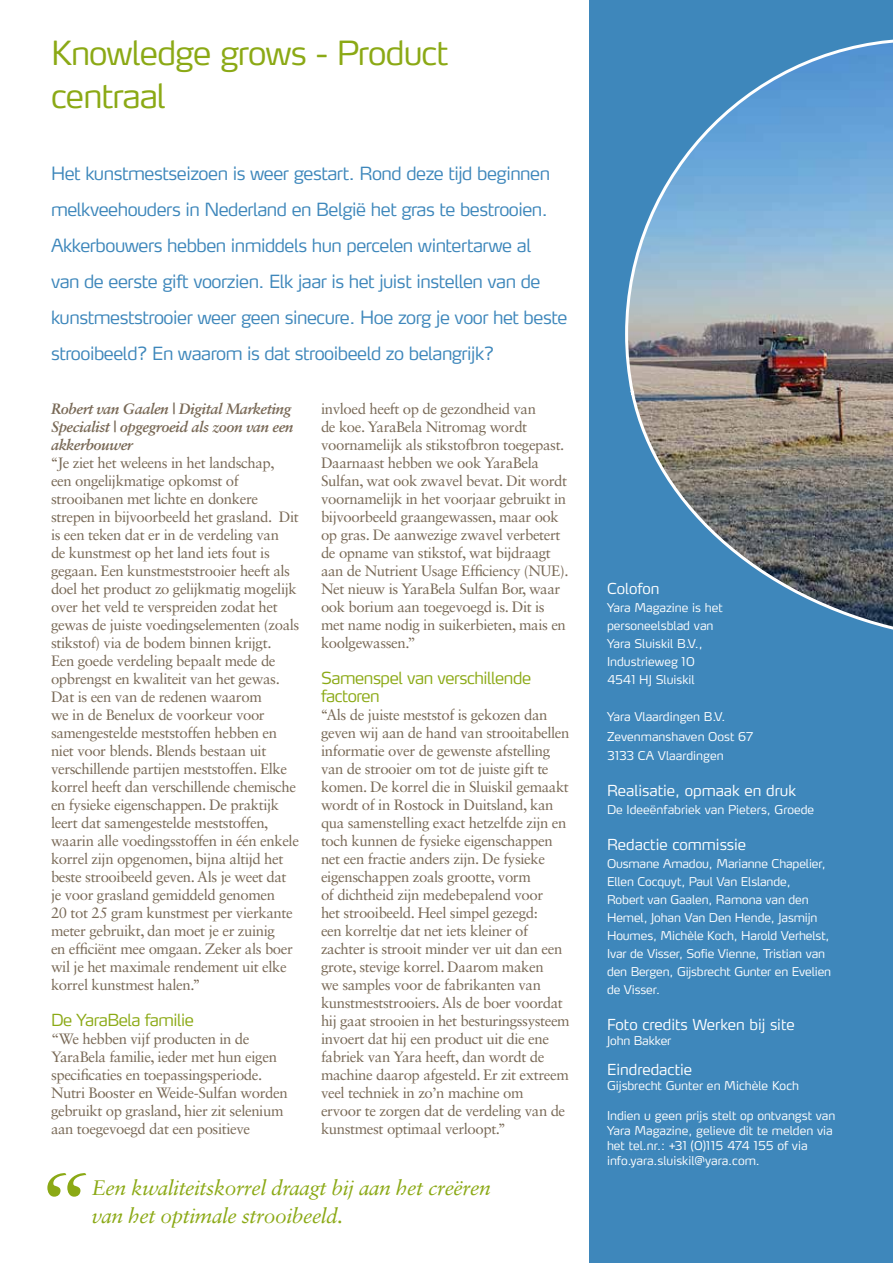
<style>
.page{position:relative;width:893px;height:1263px;background:#fff}
.page>*{position:absolute;margin:0;border:0;box-sizing:border-box;transform-origin:0 0}
.t1{font:italic 101.25px "Sabon LT Std";color:#8ba915}
.t2{font:300 33px/43.2px "Max LF";letter-spacing:-.025em;color:#8ba915}
.t3{font:italic 21px "Sabon LT Std";letter-spacing:-.02em;color:#8ba915}
.t4{font:300 18px/36px "Max LF";letter-spacing:-.025em;color:#3e87bb}
.t5{font:300 16.5px/18px "Max LF";letter-spacing:-.025em;color:#8ba915}
.t6{font:15px/18px "Sabon LT Std";letter-spacing:-.025em;color:#796956}
.t7{font:300 15px "Max LF";color:#fff}
.t8{font:italic 700 15px/18px "Sabon LT Std";letter-spacing:-.025em;color:#796956}
.t9{font:300 12px/18px "Max LF";color:#fff}
</style>
<div class="page">
<div style="left:589px;top:0;width:304px;height:1263px;background:#3e87bb"></div>
<img style="left:625px;top:39px;width:268px;height:591px">
<h2 class="t2" style="left:51px;top:31px;width:399px">Knowledge grows - Product centraal</h2>
<p class="t4" style="left:51px;top:155px;width:518px">Het kunstmestseizoen is weer gestart. Rond deze tijd beginnen melkveehouders in Nederland en België het gras te bestrooien.<br>Akkerbouwers hebben inmiddels hun percelen wintertarwe al<br>van de eerste gift voorzien. Elk jaar is het juist instellen van de kunstmeststrooier weer geen sinecure. Hoe zorg je voor het beste strooibeeld? En waarom is dat strooibeeld zo belangrijk?</p>
<p class="t8" style="left:51px;top:400px;width:244px">Robert van Gaalen | Digital Marketing<br>Specialist | opgegroeid als zoon van een akkerbouwer</p>
<p class="t6" style="left:51px;top:454px;width:250px">‘‘Je ziet het weleens in het landschap,<br>een ongelijkmatige opkomst of strooibanen met lichte en donkere strepen in bijvoorbeeld het grasland. Dit is een teken dat er in de verdeling van<br>de kunstmest op het land iets fout is gegaan. Een kunstmeststrooier heeft als doel het product zo gelijkmatig mogelijk over het veld te verspreiden zodat het gewas de juiste voedingselementen (zoals stikstof) via de bodem binnen krijgt.<br>Een goede verdeling bepaalt mede de opbrengst en kwaliteit van het gewas.<br>Dat is een van de redenen waarom<br>we in de Benelux de voorkeur voor samengestelde meststoffen hebben en niet voor blends. Blends bestaan uit verschillende partijen meststoffen. Elke korrel heeft dan verschillende chemische en fysieke eigenschappen. De praktijk leert dat samengestelde meststoffen, waarin alle voedingsstoffen in één enkele korrel zijn opgenomen, bijna altijd het beste strooibeeld geven. Als je weet dat je voor grasland gemiddeld genomen<br>20 tot 25 gram kunstmest per vierkante meter gebruikt, dan moet je er zuinig<br>en efficiënt mee omgaan. Zeker als boer wil je het maximale rendement uit elke korrel kunstmest halen.’’</p>
<p class="t5" style="left:51px;top:1011px;width:144px">De YaraBela familie</p>
<p class="t6" style="left:51px;top:1030px;width:238px">“We hebben vijf producten in de YaraBela familie, ieder met hun eigen specificaties en toepassingsperiode.<br>Nutri Booster en Weide-Sulfan worden gebruikt op grasland, hier zit selenium aan toegevoegd dat een positieve</p>
<p class="t6" style="left:321px;top:400px;width:249px">invloed heeft op de gezondheid van<br>de koe. YaraBela Nitromag wordt voornamelijk als stikstofbron toegepast.<br>Daarnaast hebben we ook YaraBela Sulfan, wat ook zwavel bevat. Dit wordt voornamelijk in het voorjaar gebruikt in bijvoorbeeld graangewassen, maar ook op gras. De aanwezige zwavel verbetert de opname van stikstof, wat bijdraagt aan de Nutrient Usage Efficiency (NUE).<br>Net nieuw is YaraBela Sulfan Bor, waar ook borium aan toegevoegd is. Dit is met name nodig in suikerbieten, mais en koolgewassen.”</p>
<p class="t5" style="left:321px;top:669px;width:212px">Samenspel van verschillende factoren</p>
<p class="t6" style="left:321px;top:706px;width:250px">‘‘Als de juiste meststof is gekozen dan geven wij aan de hand van strooitabellen informatie over de gewenste afstelling van de strooier om tot de juiste gift te komen. De korrel die in Sluiskil gemaakt wordt of in Rostock in Duitsland, kan qua samenstelling exact hetzelfde zijn en toch kunnen de fysieke eigenschappen net een fractie anders zijn. De fysieke eigenschappen zoals grootte, vorm<br>of dichtheid zijn medebepalend voor<br>het strooibeeld. Heel simpel gezegd:<br>een korreltje dat net iets kleiner of zachter is strooit minder ver uit dan een grote, stevige korrel. Daarom maken<br>we samples voor de fabrikanten van kunstmeststrooiers. Als de boer voordat hij gaat strooien in het besturingssysteem invoert dat hij een product uit die ene fabriek van Yara heeft, dan wordt de machine daarop afgesteld. Er zit extreem veel techniek in zo’n machine om<br>ervoor te zorgen dat de verdeling van de kunstmest optimaal verloopt.’’</p>
<h1 class="t1" style="left:32px;top:1150px;width:58px">“</h1>
<h3 class="t3" style="left:92px;top:1175px;width:400px">Een kwaliteitskorrel draagt bij aan het creëren</h3>
<h3 class="t3" style="left:92px;top:1203px;width:253px">van het optimale strooibeeld.</h3>
<p class="t7" style="left:607px;top:579px;width:54px">Colofon</p>
<p class="t9" style="left:607px;top:598px;width:117px">Yara Magazine is het personeelsblad van<br>Yara Sluiskil B.V.,<br>Industrieweg 10<br>4541 HJ Sluiskil</p>
<p class="t9" style="left:607px;top:707px;width:148px;line-height:19.5px">Yara Vlaardingen B.V.<br>Zevenmanshaven Oost 67<br>3133 CA Vlaardingen</p>
<p class="t7" style="left:607px;top:781px;width:191px">Realisatie, opmaak en druk</p>
<p class="t9" style="left:607px;top:801px;width:209px">De Ideeënfabriek van Pieters, Groede</p>
<p class="t7" style="left:607px;top:835px;width:141px">Redactie commissie</p>
<p class="t9" style="left:607px;top:855px;width:226px">Ousmane Amadou, Marianne Chapelier, Ellen Cocquyt, Paul Van Elslande,<br>Robert van Gaalen, Ramona van den Hemel, Johan Van Den Hende, Jasmijn Houmes, Michèle Koch, Harold Verhelst, Ivar de Visser, Sofie Vienne, Tristian van den Bergen, Gijsbrecht Gunter en Evelien de Visser.</p>
<p class="t7" style="left:607px;top:1015px;width:189px">Foto credits Werken bij site</p>
<p class="t9" style="left:607px;top:1032px;width:66px">John Bakker</p>
<p class="t7" style="left:607px;top:1060px;width:87px">Eindredactie</p>
<p class="t9" style="left:607px;top:1077px;width:194px">Gijsbrecht Gunter en Michèle Koch</p>
<p class="t9" style="left:607px;top:1108px;width:230px;line-height:15px">Indien u geen prijs stelt op ontvangst van Yara Magazine, gelieve dit te melden via het tel.nr.: +31 (0)115 474 155 of via info.yara.sluiskil@yara.com.</p>
</div>
